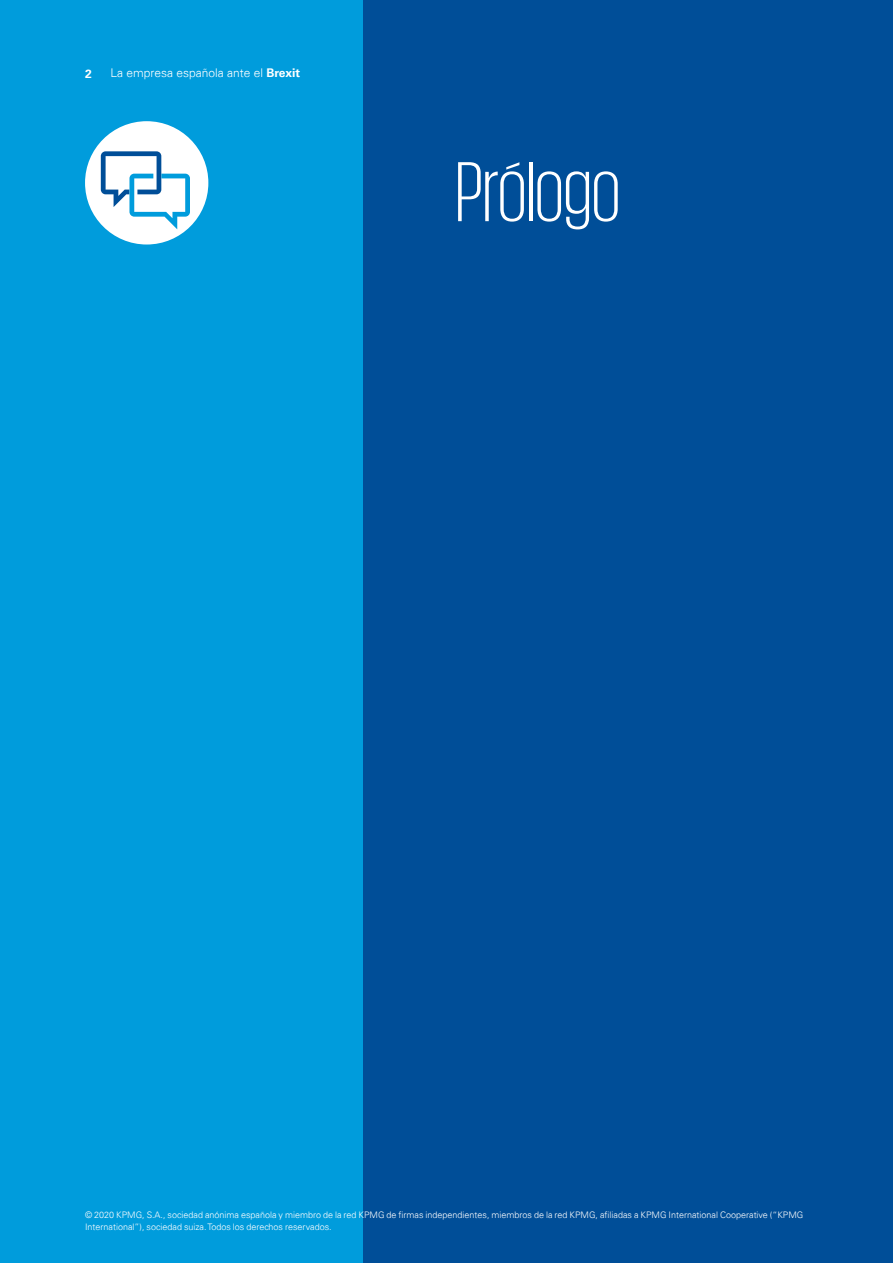
<style>
.page{position:relative;width:893px;height:1263px;background:#fff}
.page>*{position:absolute;margin:0;border:0;box-sizing:border-box;transform-origin:0 0}
.t1{font:300 87px "KPMG";color:#fff}
.t2{font:300 12px "Univers 45";color:#fff}
.t3{font:700 12px "Univers 65";color:#fff}
.t4{font:300 9px/12px "Univers 45";color:#fff}
.s1{font-family:"Univers 65";font-weight:700}
</style>
<div class="page">
<div style="left:361px;top:0;width:532px;height:1263px;background:#004e98"></div>
<div style="left:0;top:0;width:362px;height:1263px;background:#009cdc"></div>
<div style="left:85px;top:121px;width:123px;height:123px;background:#fff;border-radius:50%"></div>
<svg style="left:101px;top:151px;width:89px;height:78px"></svg>
<h2 class="t3" style="left:85px;top:66px;width:8px">2</h2>
<h2 class="t2" style="left:111px;top:66px;width:191px">La empresa española ante el <span class="s1">Brexit</span></h2>
<h1 class="t1" style="left:455px;top:150px;width:166px">Prólogo</h1>
<p class="t4" style="left:85px;top:1209px;width:720px">© 2020 KPMG, S.A., sociedad anónima española y miembro de la red KPMG de firmas independientes, miembros de la red KPMG, afiliadas a KPMG International Cooperative (“KPMG<br>International”), sociedad suiza. Todos los derechos reservados.</p>
</div>
